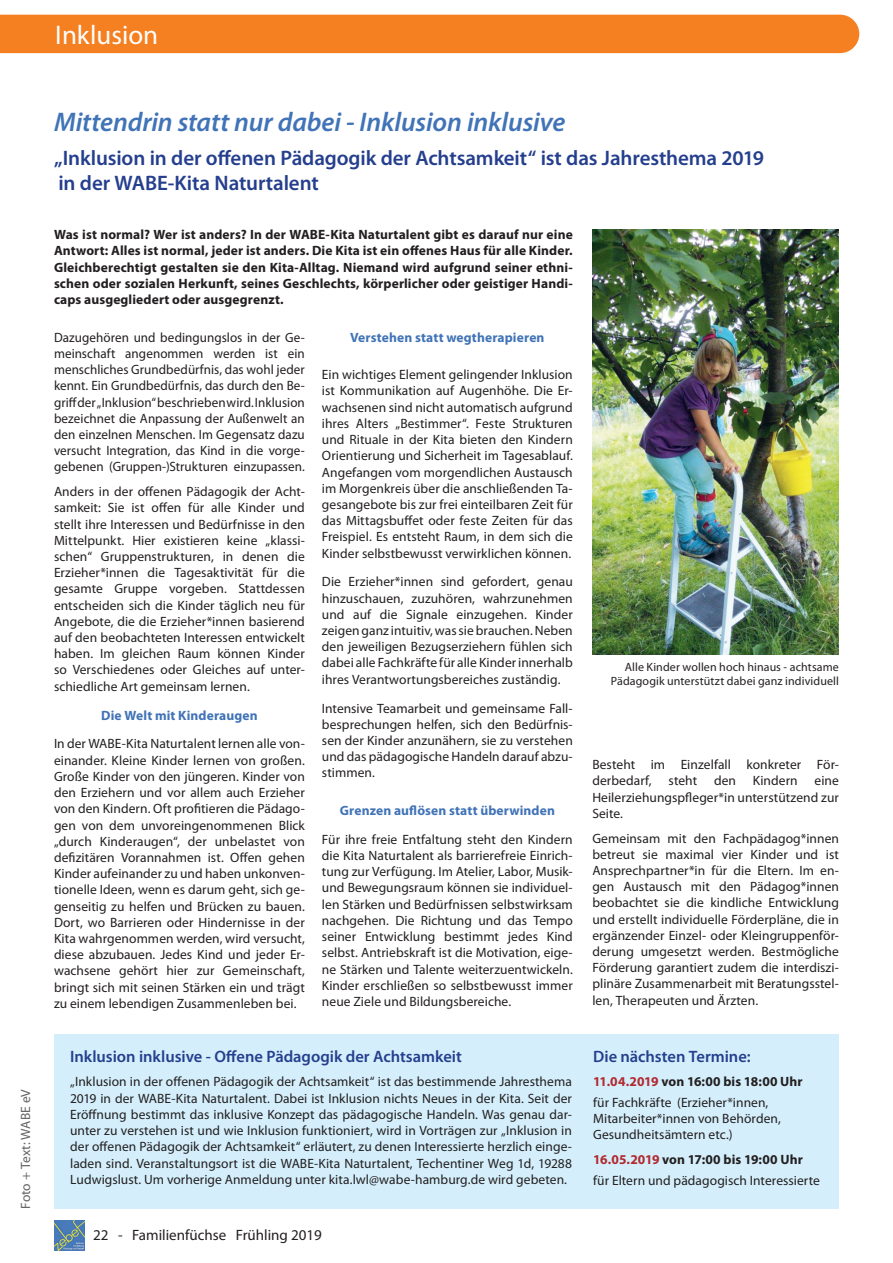
<style>
.page{position:relative;width:893px;height:1263px;background:#fff}
.page>*{position:absolute;margin:0;border:0;box-sizing:border-box;transform-origin:0 0}
.t1{font:italic 600 27px "Myriad Pro";letter-spacing:-.005em;color:#4073b7}
.t2{font:27px "Myriad Pro";color:#fff}
.t3{font:600 21px/25.2px "Myriad Pro";letter-spacing:-.005em;color:#253f8e}
.t4{font:600 16.5px "Myriad Pro";letter-spacing:-.005em;color:#253f8e}
.t5{font:15px "Myriad Pro";color:#231f20}
.t6{font:13.5px/16.2px "Myriad Pro";letter-spacing:.005em;color:#231f20;text-align:justify}
.t7{font:700 13.5px/16.2px "Myriad Pro";letter-spacing:.01em;color:#231f20;text-align:justify}
.t8{font:700 13.5px "Myriad Pro";letter-spacing:.01em;color:#4073b7}
.t9{font:13.5px "Myriad Pro";letter-spacing:-.005em;color:#636366}
.t10{font:12px/14.4px "Myriad Pro";letter-spacing:.01em;color:#231f20;text-align:right}
.s1{font-weight:700;color:#b1292f}
.s2{font-weight:700}
</style>
<div class="page">
<div style="left:0;top:15px;width:859px;height:38px;background:#f58021"></div>
<img style="left:592px;top:229px;width:247px;height:426px">
<img style="left:54px;top:1220px;width:31px;height:30px">
<div style="left:54px;top:1034px;width:785px;height:175px;background:#d4effb"></div>
<h1 class="t2" style="left:55px;top:18px;width:104px">Inklusion</h1>
<p class="t9" style="left:17px;top:1209px;width:121px;rotate:-90deg">Foto + Text: WABE eV</p>
<h1 class="t1" style="left:54px;top:105px;width:513px">Mittendrin statt nur dabei - Inklusion inklusive</h1>
<h2 class="t3" style="left:54px;top:144px;width:712px">„Inklusion in der offenen Pädagogik der Achtsamkeit“ ist das Jahresthema 2019 in der WABE-Kita Naturtalent</h2>
<p class="t7" style="left:54px;top:226px;width:520px">Was ist normal? Wer ist anders? In der WABE-Kita Naturtalent gibt es darauf nur eine Antwort: Alles ist normal, jeder ist anders. Die Kita ist ein offenes Haus für alle Kinder.<br>Gleichberechtigt gestalten sie den Kita-Alltag. Niemand wird aufgrund seiner ethni&shy;schen oder sozialen Herkunft, seines Geschlechts, körperlicher oder geistiger Handi&shy;caps ausgegliedert oder ausgegrenzt.</p>
<p class="t6" style="left:54px;top:329px;width:252px">Dazugehören und bedingungslos in der Ge&shy;meinschaft angenommen werden ist ein menschliches Grundbedürfnis, das wohl jeder kennt. Ein Grundbedürfnis, das durch den Be&shy;griff der „Inklusion“ beschrieben wird. Inklusion bezeichnet die Anpassung der Außenwelt an den einzelnen Menschen. Im Gegensatz dazu versucht Integration, das Kind in die vorge&shy;gebenen (Gruppen-)Strukturen einzupassen.</p>
<p class="t6" style="left:54px;top:483px;width:252px">Anders in der offenen Pädagogik der Acht&shy;samkeit: Sie ist offen für alle Kinder und stellt ihre Interessen und Bedürfnisse in den Mittelpunkt. Hier existieren keine „klassi&shy;schen“ Gruppenstrukturen, in denen die Erzieher*innen die Tagesaktivität für die gesamte Gruppe vorgeben. Stattdessen entscheiden sich die Kinder täglich neu für Angebote, die die Erzieher*innen basierend auf den beobachteten Interessen entwickelt haben. Im gleichen Raum können Kinder so Verschiedenes oder Gleiches auf unter&shy;schiedliche Art gemeinsam lernen.</p>
<p class="t8" style="left:101px;top:706px;width:158px">Die Welt mit Kinderaugen</p>
<p class="t6" style="left:54px;top:736px;width:252px">In der WABE-Kita Naturtalent lernen alle von&shy;einander. Kleine Kinder lernen von großen.<br>Große Kinder von den jüngeren. Kinder von den Erziehern und vor allem auch Erzieher von den Kindern. Oft profitieren die Pädago&shy;gen von dem unvoreingenommenen Blick „durch Kinderaugen“, der unbelastet von defizitären Vorannahmen ist. Offen gehen Kinder aufeinander zu und haben unkonven&shy;tionelle Ideen, wenn es darum geht, sich ge&shy;genseitig zu helfen und Brücken zu bauen.<br>Dort, wo Barrieren oder Hindernisse in der Kita wahrgenommen werden, wird versucht, diese abzubauen. Jedes Kind und jeder Er&shy;wachsene gehört hier zur Gemeinschaft, bringt sich mit seinen Stärken ein und trägt zu einem lebendigen Zusammenleben bei.</p>
<p class="t8" style="left:350px;top:328px;width:196px">Verstehen statt wegtherapieren</p>
<p class="t6" style="left:322px;top:366px;width:252px">Ein wichtiges Element gelingender Inklusion ist Kommunikation auf Augenhöhe. Die Er&shy;wachsenen sind nicht automatisch aufgrund ihres Alters „Bestimmer“. Feste Strukturen und Rituale in der Kita bieten den Kindern Orientierung und Sicherheit im Tagesablauf.<br>Angefangen vom morgendlichen Austausch im Morgenkreis über die anschließenden Ta&shy;gesangebote bis zur frei einteilbaren Zeit für das Mittagsbuffet oder feste Zeiten für das Freispiel. Es entsteht Raum, in dem sich die Kinder selbstbewusst verwirklichen können.</p>
<p class="t6" style="left:322px;top:574px;width:252px">Die Erzieher*innen sind gefordert, genau hinzuschauen, zuzuhören, wahrzunehmen und auf die Signale einzugehen. Kinder zeigen ganz intuitiv, was sie brauchen. Neben den jeweiligen Bezugserziehern fühlen sich dabei alle Fachkräfte für alle Kinder innerhalb ihres Verantwortungsbereiches zuständig.</p>
<p class="t6" style="left:322px;top:700px;width:252px">Intensive Teamarbeit und gemeinsame Fall&shy;besprechungen helfen, sich den Bedürfnis&shy;sen der Kinder anzunähern, sie zu verstehen und das pädagogische Handeln darauf abzu&shy;stimmen.</p>
<p class="t8" style="left:340px;top:801px;width:217px">Grenzen auflösen statt überwinden</p>
<p class="t6" style="left:322px;top:831px;width:252px">Für ihre freie Entfaltung steht den Kindern die Kita Naturtalent als barrierefreie Einrich&shy;tung zur Verfügung. Im Atelier, Labor, Musik&shy;und Bewegungsraum können sie individuel&shy;len Stärken und Bedürfnissen selbstwirksam nachgehen. Die Richtung und das Tempo seiner Entwicklung bestimmt jedes Kind selbst. Antriebskraft ist die Motivation, eige&shy;ne Stärken und Talente weiterzuentwickeln.<br>Kinder erschließen so selbstbewusst immer neue Ziele und Bildungsbereiche.</p>
<p class="t4" style="left:70px;top:1046px;width:393px">Inklusion inklusive - Offene Pädagogik der Achtsamkeit</p>
<p class="t6" style="left:70px;top:1074px;width:503px">„Inklusion in der offenen Pädagogik der Achtsamkeit“ ist das bestimmende Jahresthema 2019 in der WABE-Kita Naturtalent. Dabei ist Inklusion nichts Neues in der Kita. Seit der Eröffnung bestimmt das inklusive Konzept das pädagogische Handeln. Was genau dar&shy;unter zu verstehen ist und wie Inklusion funktioniert, wird in Vorträgen zur „Inklusion in der offenen Pädagogik der Achtsamkeit“ erläutert, zu denen Interessierte herzlich einge&shy;laden sind. Veranstaltungsort ist die WABE-Kita Naturtalent, Techentiner Weg 1d, 19288<br>Ludwigslust. Um vorherige Anmeldung unter kita.lwl@wabe-hamburg.de wird gebeten.</p>
<p class="t5" style="left:93px;top:1226px;width:230px">22 - Familienfüchse Frühling 2019</p>
<p class="t10" style="left:611px;top:659px;width:230px">Alle Kinder wollen hoch hinaus - achtsame<br>Pädagogik unterstützt dabei ganz individuell</p>
<p class="t6" style="left:592px;top:756px;width:248px">Besteht im Einzelfall konkreter För&shy;derbedarf, steht den Kindern eine Heilerziehungspfleger*in unterstützend zur Seite.</p>
<p class="t6" style="left:592px;top:830px;width:248px">Gemeinsam mit den Fachpädagog*innen betreut sie maximal vier Kinder und ist Ansprechpartner*in für die Eltern. Im en&shy;gen Austausch mit den Pädagog*innen beobachtet sie die kindliche Entwicklung und erstellt individuelle Förderpläne, die in ergänzender Einzel- oder Kleingruppenför&shy;derung umgesetzt werden. Bestmögliche Förderung garantiert zudem die interdiszi&shy;plinäre Zusammenarbeit mit Beratungsstel&shy;len, Therapeuten und Ärzten.</p>
<p class="t4" style="left:593px;top:1046px;width:159px">Die nächsten Termine:</p>
<p class="t6" style="left:593px;top:1071px;width:211px;line-height:20.4px"><span class="s1">11.04.2019</span> <span class="s2">von 16:00 bis 18:00 Uhr </span>für Fachkräfte (Erzieher*innen,</p>
<p class="t6" style="left:593px;top:1110px;width:189px">Mitarbeiter*innen von Behörden,<br>Gesundheitsämtern etc.)</p>
<p class="t6" style="left:593px;top:1149px;width:228px;line-height:20.4px"><span class="s1">16.05.2019</span> <span class="s2">von 17:00 bis 19:00 Uhr </span>für Eltern und pädagogisch Interessierte</p>
</div>
